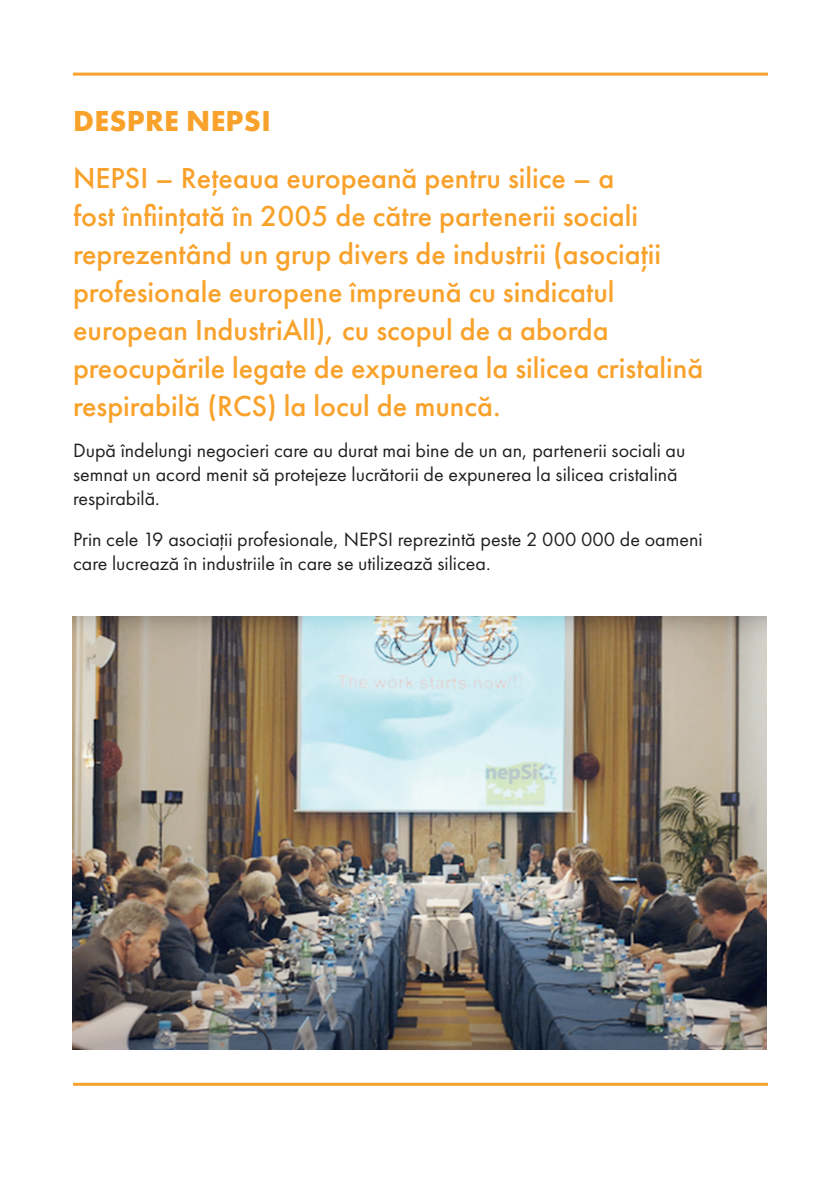
<style>
.page{position:relative;width:840px;height:1191px;background:#fff}
.page>*{position:absolute;margin:0;border:0;box-sizing:border-box;transform-origin:0 0}
.t1{font:500 30px/38px "Futura PT";color:#f9a22b}
.t2{font:30px "Futura PT Bold";letter-spacing:.01em;color:#f9a22b}
.t3{font:20px/24px "Futura PT Book";color:#231f20}
</style>
<div class="page">
<hr style="left:73px;top:73px;width:694px;height:3px;background:#f9a22b">
<hr style="left:73px;top:1082px;width:694px;height:3px;background:#f9a22b">
<img style="left:72px;top:617px;width:694px;height:433px">
<p class="t2" style="left:73px;top:102px;width:199px">DESPRE NEPSI</p>
<p class="t1" style="left:73px;top:159px;width:631px">NEPSI – Rețeaua europeană pentru silice – a<br>fost înființată în 2005 de către partenerii sociali reprezentând un grup divers de industrii (asociații profesionale europene împreună cu sindicatul european IndustriAll), cu scopul de a aborda preocupările legate de expunerea la silicea cristalină respirabilă (RCS) la locul de muncă.</p>
<p class="t3" style="left:73px;top:438px;width:613px">După îndelungi negocieri care au durat mai bine de un an, partenerii sociali au semnat un acord menit să protejeze lucrătorii de expunerea la silicea cristalină respirabilă.</p>
<p class="t3" style="left:73px;top:527px;width:630px">Prin cele 19 asociații profesionale, NEPSI reprezintă peste 2 000 000 de oameni care lucrează în industriile în care se utilizează silicea.</p>
</div>
